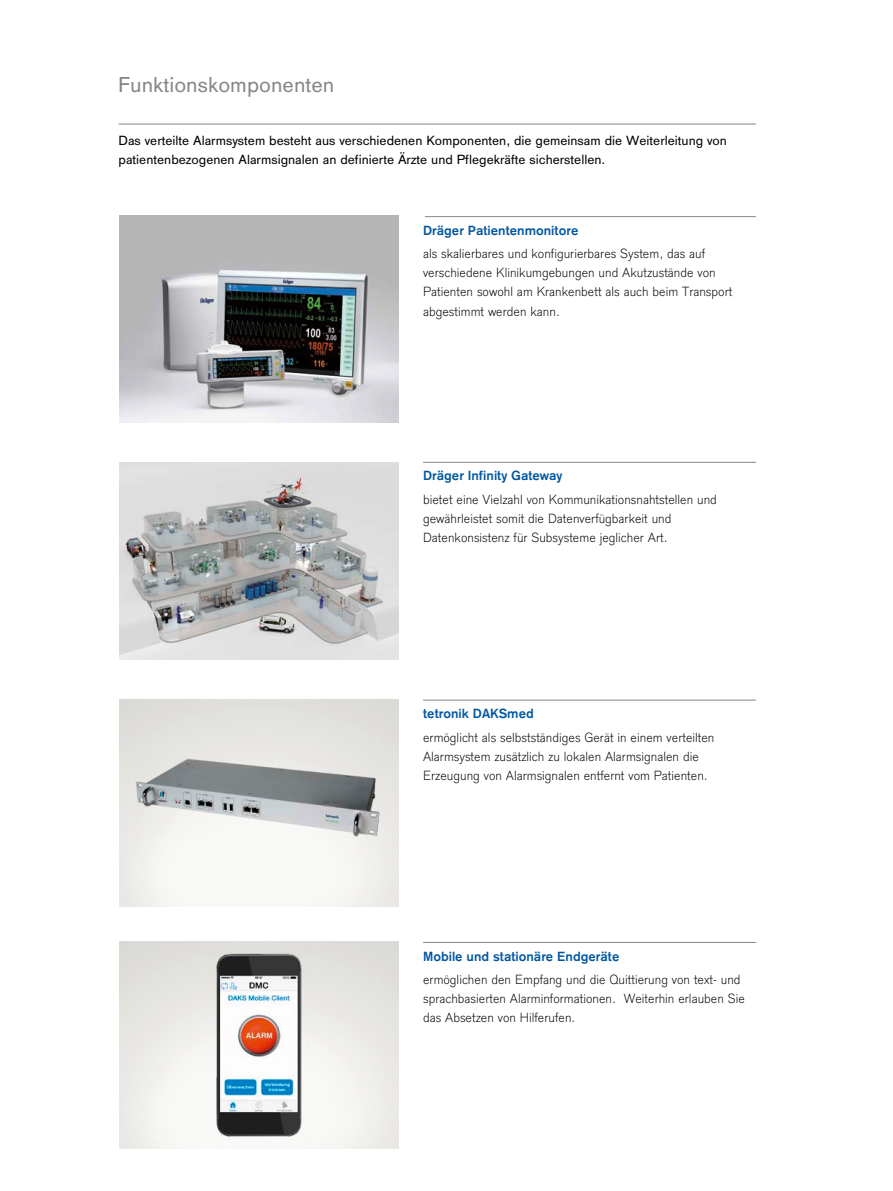
<style>
.page{position:relative;width:893px;height:1191px;background:#fff}
.page>*{position:absolute;margin:0;border:0;box-sizing:border-box;transform-origin:0 0}
.t1{font:22.5px "Draeger Sans";color:#868686}
.t2{font:300 13.8px/19.2px "Draeger Sans";color:#000}
.t3{font:13.8px/19.2px "Draeger Sans";color:#000}
.t4{font:700 13.8px "Draeger Sans";color:#0057a1}
</style>
<div class="page">
<img style="left:119px;top:216px;width:280px;height:206px">
<img style="left:119px;top:462px;width:280px;height:198px">
<hr style="left:119px;top:124px;width:637px;height:1px;background:#868686">
<hr style="left:425px;top:216px;width:331px;height:1px;background:#868686">
<hr style="left:423px;top:462px;width:333px;height:1px;background:#868686">
<hr style="left:423px;top:700px;width:333px;height:1px;background:#868686">
<hr style="left:423px;top:942px;width:333px;height:1px;background:#868686">
<img style="left:135px;top:756px;width:248px;height:81px">
<img style="left:208px;top:948px;width:102px;height:194px">
<h1 class="t1" style="left:118px;top:69px;width:218px">Funktionskomponenten</h1>
<p class="t3" style="left:119px;top:130px;width:610px">Das verteilte Alarmsystem besteht aus verschiedenen Komponenten, die gemeinsam die Weiterleitung von patientenbezogenen Alarmsignalen an definierte Ärzte und Pflegekräfte sicherstellen.</p>
<p class="t4" style="left:423px;top:221px;width:157px">Dräger Patientenmonitore</p>
<p class="t2" style="left:423px;top:243px;width:311px">als skalierbares und konfigurierbares System, das auf verschiedene Klinikumgebungen und Akutzustände von Patienten sowohl am Krankenbett als auch beim Transport abgestimmt werden kann.</p>
<p class="t4" style="left:423px;top:466px;width:141px">Dräger Infinity Gateway</p>
<p class="t2" style="left:423px;top:489px;width:295px">bietet eine Vielzahl von Kommunikationsnahtstellen und gewährleistet somit die Datenverfügbarkeit und<br>Datenkonsistenz für Subsysteme jeglicher Art.</p>
<p class="t4" style="left:423px;top:704px;width:112px">tetronik DAKSmed</p>
<p class="t2" style="left:423px;top:727px;width:293px">ermöglicht als selbstständiges Gerät in einem verteilten<br>Alarmsystem zusätzlich zu lokalen Alarmsignalen die<br>Erzeugung von Alarmsignalen entfernt vom Patienten.</p>
<p class="t4" style="left:423px;top:946px;width:198px">Mobile und stationäre Endgeräte</p>
<p class="t2" style="left:423px;top:969px;width:323px">ermöglichen den Empfang und die Quittierung von text- und sprachbasierten Alarminformationen. Weiterhin erlauben Sie das Absetzen von Hilferufen.</p>
</div>
